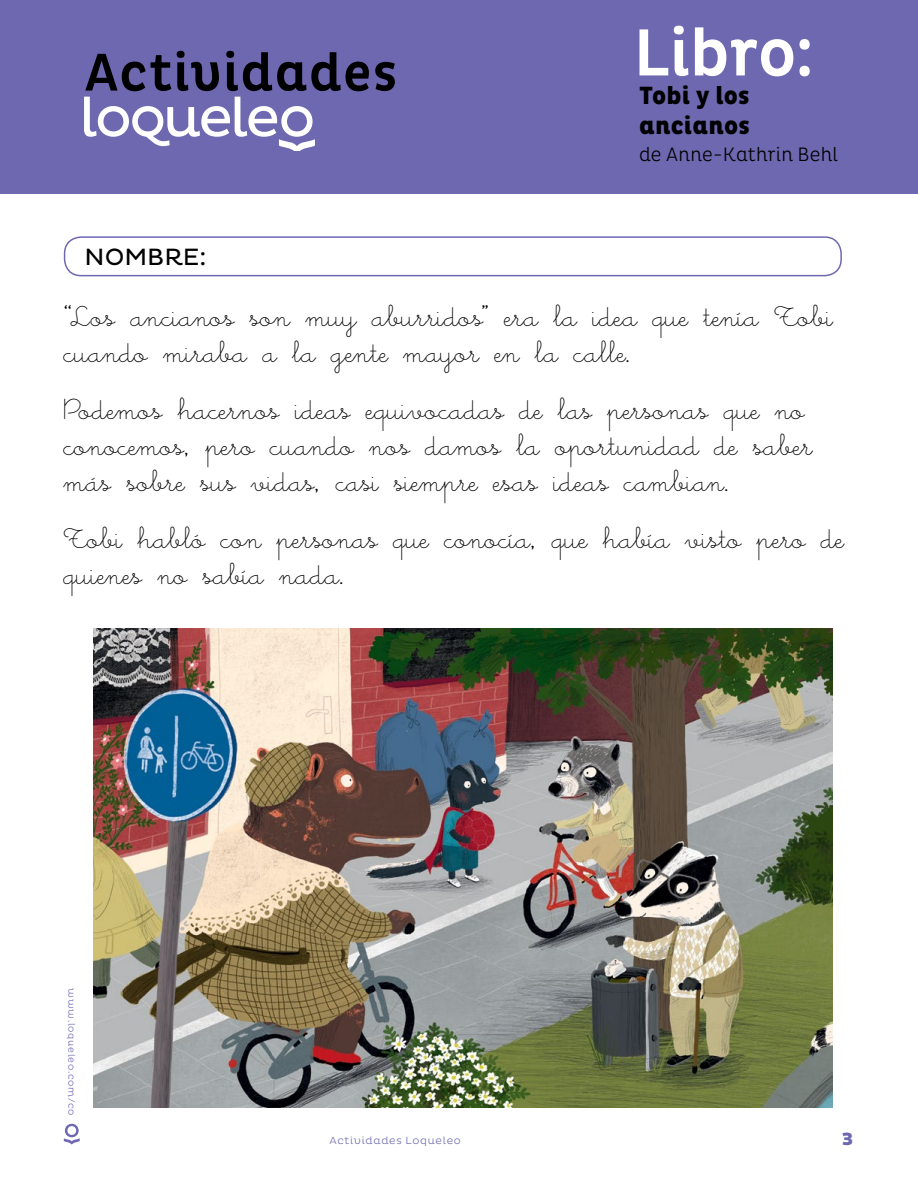
<style>
.page{position:relative;width:918px;height:1188px;background:#fff}
.page>*{position:absolute;margin:0;border:0;box-sizing:border-box;transform-origin:0 0}
.t1{font:500 67.65px "Pluto Cond";letter-spacing:-.005em;color:#fff}
.t2{font:500 54px "Pluto Cond";letter-spacing:.02em;color:#000}
.t3{font:30px/36px "Little Days";letter-spacing:.005em;color:#000}
.t4{font:800 25.35px/30.5px "Pluto Cond";letter-spacing:.005em;color:#000}
.t5{font:24px "Pluto";color:#000}
.t6{font:300 19.8px "Pluto Cond";letter-spacing:.01em;color:#000}
.t7{font:800 18px "Pluto";color:#6d68af}
.t8{font:300 10.5px "Pluto";letter-spacing:.065em;color:#6d68af}
.t9{font:300 9.45px "Pluto";letter-spacing:.07em;color:#6d68af}
</style>
<div class="page">
<div style="left:0;top:0;width:918px;height:194px;background:#6d68af"></div>
<svg style="left:64px;top:1124px;width:16px;height:20px"></svg>
<svg style="left:84px;top:97px;width:231px;height:54px"></svg>
<div style="left:64px;top:236px;width:778px;height:40px;border:2px solid #6d68af;border-radius:17px"></div>
<img style="left:93px;top:629px;width:739px;height:479px">
<h2 class="t2" style="left:85px;top:42px;width:314px">Actividades</h2>
<h1 class="t1" style="left:633px;top:14px;width:183px">Libro:</h1>
<p class="t4" style="left:639px;top:81px;width:112px">Tobi y los ancianos</p>
<p class="t6" style="left:639px;top:143px;width:201px">de Anne-Kathrin Behl</p>
<p class="t5" style="left:85px;top:243px;width:124px">NOMBRE:</p>
<p class="t3" style="left:64px;top:302px;width:771px">“Los ancianos son muy aburridos” era la idea que tenía Tobi cuando miraba a la gente mayor en la calle.</p>
<p class="t3" style="left:64px;top:396px;width:751px">Podemos hacernos ideas equivocadas de las personas que no conocemos, pero cuando nos damos la oportunidad de saber más sobre sus vidas, casi siempre esas ideas cambian.</p>
<p class="t3" style="left:64px;top:525px;width:782px">Tobi habló con personas que conocía, que había visto pero de quienes no sabía nada.</p>
<p class="t9" style="left:77px;top:988px;width:129px;rotate:90deg">www.loqueleo.com/co</p>
<p class="t8" style="left:330px;top:1135px;width:133px">Actividades Loqueleo</p>
<p class="t7" style="left:842px;top:1128px;width:13px">3</p>
</div>
